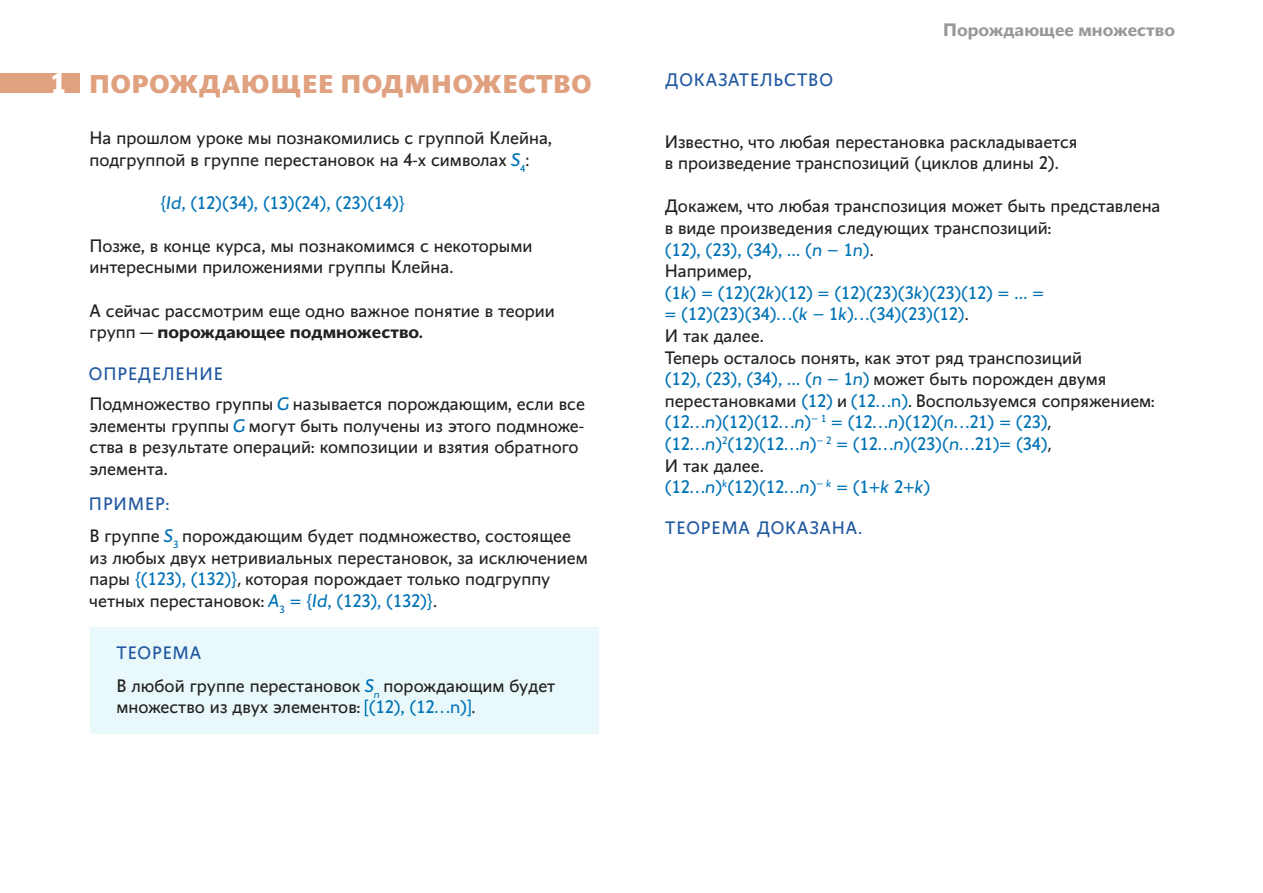
<style>
.page{position:relative;width:1263px;height:893px;background:#fff}
.page>*{position:absolute;margin:0;border:0;box-sizing:border-box;transform-origin:0 0}
.t1{font:800 25.65px "Conqueror Sans";color:#e0a180}
.t2{font:18px/21.6px "Conqueror Sans";color:#222221}
.t3{font:18px/21.6px "Conqueror Sans";color:#0073b6}
.t4{font:18px "Conqueror Sans";letter-spacing:.05em;color:#2259a1}
.t5{font:700 18px "Conqueror Sans";color:#999}
.s1{font-weight:700;font-size:29.4px;color:#fff}
.s2{font-style:italic;color:#0073b6}
.s3{font-family:"Myriad Pro"}
.s4{font-style:italic}
.s5{font-weight:700}
.s6{color:#0073b6}
.s7{color:#222221}
.s8{font-family:"Myriad Pro";color:#222221}
</style>
<div class="page">
<div style="left:0;top:74px;width:80px;height:19px;background:#e0a180"></div>
<div style="left:90px;top:627px;width:508px;height:106px;background:#e9f8fa"></div>
<h1 class="t1" style="left:50px;top:68px;width:544px"><span class="s1">1</span> ПОРОЖДАЮЩЕЕ ПОДМНОЖЕСТВО</h1>
<p class="t2" style="left:90px;top:127px;width:464px">На прошлом уроке мы познакомились с группой Клейна, подгруппой в группе перестановок на 4-х символах <span class="s2">S</span><sub>4</sub><span class="s3">:</span></p>
<p class="t3" style="left:160px;top:193px;width:246px">{<span class="s4">Id</span>, (12)(34), (13)(24), (23)(14)}</p>
<p class="t2" style="left:90px;top:235px;width:444px">Позже, в конце курса, мы познакомимся с некоторыми интересными приложениями группы Клейна.</p>
<p class="t2" style="left:90px;top:300px;width:467px">А сейчас рассмотрим еще одно важное понятие в теории групп — <span class="s5">порождающее подмножество.</span></p>
<p class="t4" style="left:89px;top:363px;width:135px">ОПРЕДЕЛЕНИЕ</p>
<p class="t2" style="left:90px;top:394px;width:497px">Подмножество группы <span class="s2">G</span> называется порождающим, если все элементы группы <span class="s2">G</span> могут быть получены из этого подмноже&shy;ства в результате операций: композиции и взятия обратного элемента.</p>
<p class="t4" style="left:89px;top:494px;width:82px">ПРИМЕР:</p>
<p class="t2" style="left:90px;top:526px;width:500px">В группе <span class="s2">S</span><sub>3</sub> порождающим будет подмножество, состоящее из любых двух нетривиальных перестановок, за исключением пары <span class="s6">{(123), (132)}</span><span class="s3">,</span> которая порождает только подгруппу четных перестановок: <span class="s2">A</span><sub>3</sub> <span class="s6">= {</span><span class="s2">Id</span><span class="s6">, (123), (132)}</span><span class="s3">.</span></p>
<p class="t4" style="left:116px;top:642px;width:86px">ТЕОРЕМА</p>
<p class="t2" style="left:116px;top:675px;width:440px">В любой группе перестановок <span class="s2">S</span><sub>n</sub> порождающим будет множество из двух элементов: <span class="s6">[(12), (12...n)]</span><span class="s3">.</span></p>
<p class="t4" style="left:665px;top:69px;width:169px">ДОКАЗАТЕЛЬСТВО</p>
<p class="t5" style="left:943px;top:19px;width:234px">Порождающее множество</p>
<p class="t2" style="left:665px;top:131px;width:414px">Известно, что любая перестановка раскладывается в произведение транспозиций (циклов длины 2).</p>
<p class="t3" style="left:665px;top:196px;width:497px"><span class="s7">Докажем, что любая транспозиция может быть представлена в виде произведения следующих транспозиций:<br></span>(12), (23), (34), … (<span class="s4">n</span> − 1<span class="s4">n</span>)<span class="s8">.<br></span><span class="s7">Например,<br></span>(1<span class="s4">k</span>) = (12)(2<span class="s4">k</span>)(12) = (12)(23)(3<span class="s4">k</span>)(23)(12) = … =<br>= (12)(23)(34)...(<span class="s4">k</span> − 1<span class="s4">k</span>)...(34)(23)(12)<span class="s8">.<br></span><span class="s7">И так далее.<br>Теперь осталось понять, как этот ряд транспозиций<br></span>(12), (23), (34), … (<span class="s4">n</span> − 1<span class="s4">n</span>) <span class="s7">может быть порожден двумя перестановками</span> (12) <span class="s7">и</span> (12...n)<span class="s8">.</span> <span class="s7">Воспользуемся сопряжением: </span>(12...<span class="s4">n</span>)(12)(12...<span class="s4">n</span>)<sup>−</sup> <sup>1</sup> = (12...<span class="s4">n</span>)(12)(<span class="s4">n</span>...21) = (23)<span class="s8">, </span>(12...<span class="s4">n</span>)<sup>2</sup>(12)(12...<span class="s4">n</span>)<sup>−</sup> <sup>2</sup> = (12...<span class="s4">n</span>)(23)(<span class="s4">n</span>...21)= (34)<span class="s8">,<br></span><span class="s7">И так далее.<br></span>(12...<span class="s4">n</span>)<sup>k</sup>(12)(12...<span class="s4">n</span>)<sup>−</sup> <sup>k</sup> = (1+<span class="s4">k</span> 2+<span class="s4">k</span>)</p>
<p class="t4" style="left:665px;top:517px;width:199px">ТЕОРЕМА ДОКАЗАНА.</p>
</div>
